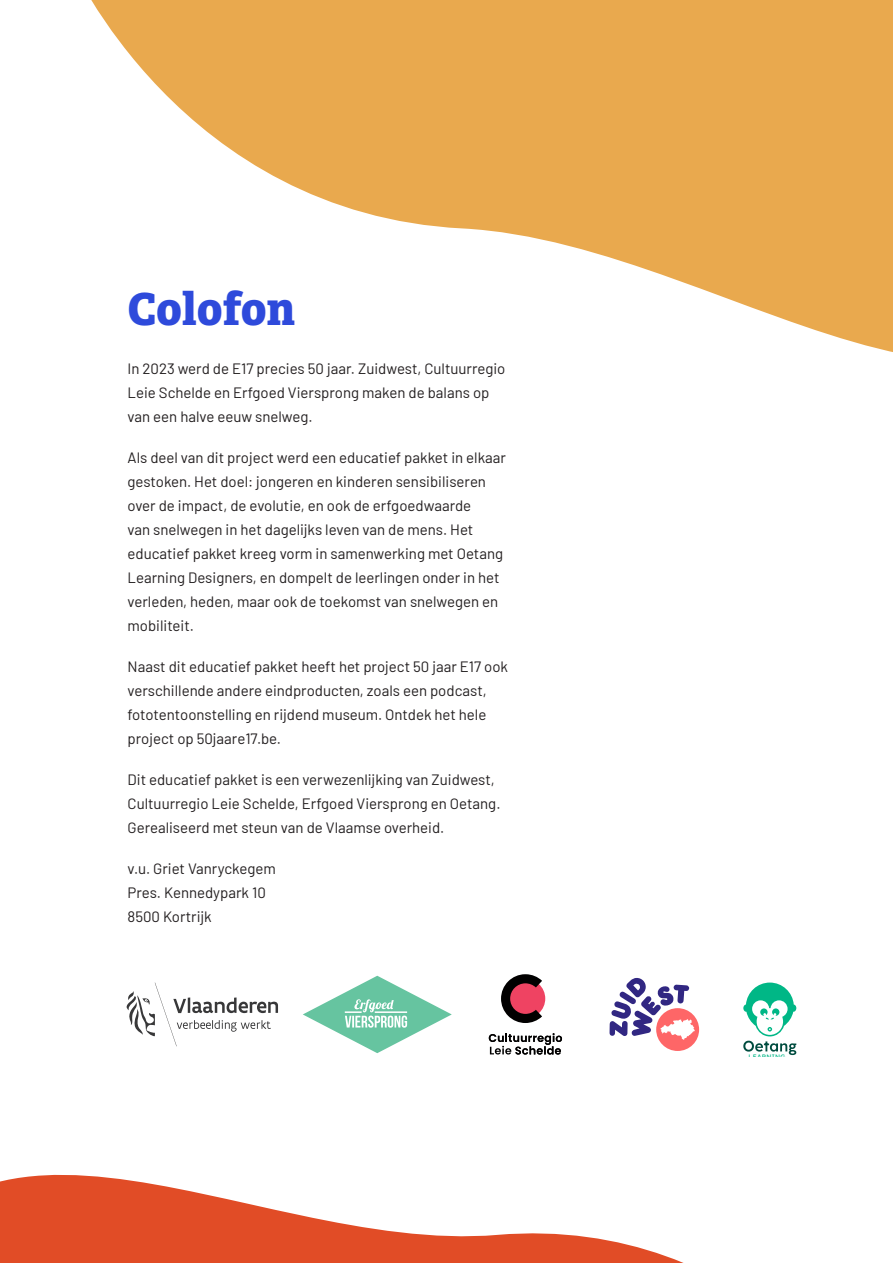
<style>
.page{position:relative;width:893px;height:1263px;background:#fff}
.page>*{position:absolute;margin:0;border:0;box-sizing:border-box;transform-origin:0 0}
.t1{font:700 48px "Bree Serif";color:#2e4adb}
.t2{font:15px/24px "Barlow";color:#231f20}
.t3{font:6.45px "Lexend";letter-spacing:.04em;color:#00b786}
</style>
<div class="page">
<svg style="left:0;top:1017px;width:797px;height:246px"></svg>
<svg style="left:91px;top:0;width:802px;height:352px;fill:#e9a94e"></svg>
<svg style="left:303px;top:976px;width:149px;height:77px"></svg>
<div style="left:656px;top:1008px;width:43px;height:43px;background:#fe6667;border-radius:50%"></div>
<svg style="left:609px;top:978px;width:86px;height:62px"></svg>
<svg style="left:542px;top:988px;width:3px;height:30px"></svg>
<svg style="left:501px;top:974px;width:41px;height:49px"></svg>
<svg style="left:489px;top:1033px;width:73px;height:21px"></svg>
<svg style="left:127px;top:982px;width:151px;height:64px"></svg>
<svg style="left:743px;top:982px;width:53px;height:73px"></svg>
<h1 class="t1" style="left:128px;top:271px;width:169px">Colofon</h1>
<p class="t2" style="left:128px;top:356px;width:379px">In 2023 werd de E17 precies 50 jaar. Zuidwest, Cultuurregio<br>Leie Schelde en Erfgoed Viersprong maken de balans op van een halve eeuw snelweg.</p>
<p class="t2" style="left:128px;top:445px;width:380px">Als deel van dit project werd een educatief pakket in elkaar gestoken. Het doel: jongeren en kinderen sensibiliseren over de impact, de evolutie, en ook de erfgoedwaarde<br>van snelwegen in het dagelijks leven van de mens. Het educatief pakket kreeg vorm in samenwerking met Oetang Learning Designers, en dompelt de leerlingen onder in het verleden, heden, maar ook de toekomst van snelwegen en mobiliteit.</p>
<p class="t2" style="left:128px;top:654px;width:382px">Naast dit educatief pakket heeft het project 50 jaar E17 ook verschillende andere eindproducten, zoals een podcast, fototentoonstelling en rijdend museum. Ontdek het hele project op 50jaare17.be.</p>
<p class="t2" style="left:128px;top:767px;width:374px">Dit educatief pakket is een verwezenlijking van Zuidwest,<br>Cultuurregio Leie Schelde, Erfgoed Viersprong en Oetang.<br>Gerealiseerd met steun van de Vlaamse overheid.</p>
<p class="t2" style="left:128px;top:856px;width:150px">v.u. Griet Vanryckegem<br>Pres. Kennedypark 10<br>8500 Kortrijk</p>
<p class="t3" style="left:749px;top:1052px;width:38px">LEARNING</p>
</div>
